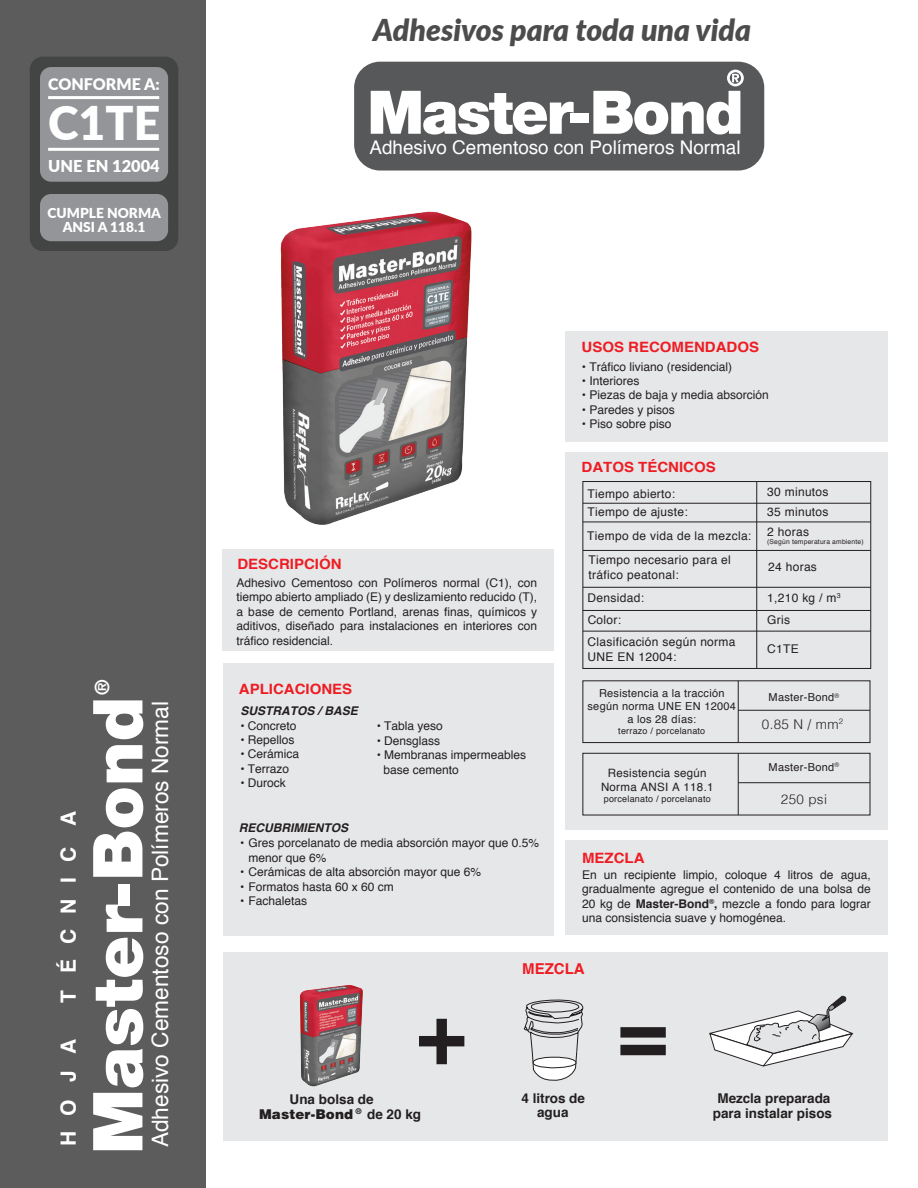
<style>
.page{position:relative;width:918px;height:1188px;background:#fff}
.page>*{position:absolute;margin:0;border:0;box-sizing:border-box;transform-origin:0 0}
.t1{font:900 69px "Helvetica Neue";color:#fff}
.t2{font:900 60.15px "Helvetica Neue";letter-spacing:-.035em;color:#fff}
.t3{font:900 46.5px "Lato";color:#fff}
.t4{font:italic 900 30.15px "Lato";color:#4c4c4c}
.t5{font:22.65px "Helvetica";color:#fff}
.t6{font:700 21px "Helvetica";letter-spacing:.73em;color:#fff}
.t7{font:900 19.5px "Helvetica";color:#fff}
.t8{font:18.9px "Helvetica";color:#fff}
.t9{font:900 16.35px "Lato";color:#fff}
.t10{font:900 16.05px "Lato";color:#fff}
.t11{font:700 15px "Helvetica";color:#ee1d23}
.t12{font:700 14.25px "Helvetica";color:#ee1d23;scale:1.06 1}
.t13{font:700 14.1px "Helvetica";color:#ee1d23;scale:1.06 1}
.t14{font:900 13.8px/14.7px "Lato";color:#fff;text-align:center}
.t15{font:700 13.5px/14.7px "Helvetica";color:#231f20;text-align:center}
.t16{font:300 13.5px "Helvetica";letter-spacing:.025em;color:#231f20}
.t17{font:12px/14.4px "Helvetica";color:#231f20;text-align:justify}
.t18{font:12px/14.4px "Helvetica";letter-spacing:.025em;color:#231f20}
.t19{font:italic 700 12px "Helvetica";color:#231f20}
.t20{font:11.55px/13.8px "Helvetica";letter-spacing:.025em;color:#231f20;text-align:center}
.t21{font:10.95px/13.2px "Helvetica";letter-spacing:.025em;color:#231f20;text-align:center}
.t22{font:9px "Helvetica";letter-spacing:.025em;color:#231f20}
.t23{font:6.75px "Helvetica";letter-spacing:.025em;color:#231f20}
.s1{font-weight:700}
.s2{font-weight:900}
</style>
<div class="page">
<img style="left:280px;top:211px;width:192px;height:314px">
<div style="left:354px;top:62px;width:410px;height:109px;background:#57585a;border-radius:26px"></div>
<svg style="left:727px;top:70px;width:17px;height:16px"></svg>
<div style="left:0;top:0;width:205px;height:1188px;background:#5c5c5c"></div>
<div style="left:566px;top:453px;width:322px;height:377px;background:#e6e7e9"></div>
<div style="left:222px;top:549px;width:332px;height:102px;background:#e6e7e9"></div>
<div style="left:566px;top:840px;width:322px;height:95px;background:#e6e7e9"></div>
<div style="left:224px;top:663px;width:330px;height:273px;background:#e6e7e9"></div>
<div style="left:223px;top:952px;width:664px;height:189px;background:#e6e7e9"></div>
<div style="left:565px;top:331px;width:323px;height:111px;background:#e6e7e9"></div>
<div style="left:582px;top:481px;width:289px;height:188px;border:1px solid #231f20"></div>
<hr style="left:756px;top:482px;width:1px;height:186px;background:#231f20">
<hr style="left:583px;top:503px;width:288px;height:1px;background:#231f20">
<hr style="left:583px;top:522px;width:288px;height:1px;background:#231f20">
<hr style="left:583px;top:550px;width:288px;height:1px;background:#231f20">
<hr style="left:583px;top:587px;width:288px;height:1px;background:#231f20">
<hr style="left:583px;top:610px;width:288px;height:1px;background:#231f20">
<hr style="left:583px;top:631px;width:288px;height:1px;background:#231f20">
<img style="left:300px;top:985px;width:63px;height:102px">
<div style="left:582px;top:680px;width:288px;height:63px;border:1px solid #231f20"></div>
<hr style="left:738px;top:681px;width:1px;height:62px;background:#231f20">
<hr style="left:738px;top:710px;width:132px;height:1px;background:#231f20">
<div style="left:582px;top:753px;width:288px;height:62px;border:1px solid #231f20"></div>
<hr style="left:738px;top:753px;width:1px;height:62px;background:#231f20">
<hr style="left:738px;top:782px;width:132px;height:1px;background:#231f20">
<svg style="left:419px;top:1019px;width:45px;height:45px"></svg>
<svg style="left:620px;top:1027px;width:46px;height:28px"></svg>
<svg style="left:709px;top:995px;width:145px;height:72px"></svg>
<svg style="left:524px;top:999px;width:60px;height:82px"></svg>
<div style="left:30px;top:57px;width:148px;height:194px;background:#434444;border-radius:13px"></div>
<div style="left:40px;top:67px;width:128px;height:115px;background:#939598;border-radius:11px"></div>
<div style="left:40px;top:194px;width:128px;height:47px;background:#939598;border-radius:11px"></div>
<hr style="left:48px;top:96px;width:111px;height:3px;background:#fff">
<hr style="left:48px;top:148px;width:111px;height:3px;background:#fff">
<h3 class="t10" style="left:48px;top:72px;width:113px">CONFORME A:</h3>
<h3 class="t3" style="left:48px;top:88px;width:114px">C1TE</h3>
<h3 class="t9" style="left:48px;top:154px;width:113px">UNE EN 12004</h3>
<p class="t14" style="left:48px;top:205px;width:115px">CUMPLE NORMA<br>ANSI A 118.1</p>
<h3 class="t6" style="left:51px;top:1003px;width:193px;rotate:-90deg">TÉCNIC A</h3>
<h3 class="t6" style="left:51px;top:1146px;width:109px;rotate:-90deg">HOJA</h3>
<h3 class="t7" style="left:89px;top:695px;width:17px;rotate:-90deg">®</h3>
<h1 class="t1" style="left:77px;top:1154px;width:459px;rotate:-90deg">Master-Bond</h1>
<h3 class="t5" style="left:143px;top:1147px;width:448px;rotate:-90deg">Adhesivo Cementoso con Polímeros Normal</h3>
<h3 class="t4" style="left:373px;top:7px;width:379px">Adhesivos para toda una vida</h3>
<h2 class="t2" style="left:367px;top:76px;width:378px">Master-Bond</h2>
<h3 class="t8" style="left:369px;top:133px;width:373px">Adhesivo Cementoso con Polímeros Normal</h3>
<p class="t12" style="left:582px;top:335px;width:169px">USOS RECOMENDADOS</p>
<p class="t17" style="left:582px;top:360px;width:152px">• Tráfico liviano (residencial)</p>
<p class="t17" style="left:582px;top:374px;width:59px">• Interiores</p>
<p class="t17" style="left:582px;top:388px;width:188px">• Piezas de baja y media absorción</p>
<p class="t17" style="left:582px;top:403px;width:94px">• Paredes y pisos</p>
<p class="t17" style="left:582px;top:417px;width:91px">• Piso sobre piso</p>
<p class="t12" style="left:237px;top:552px;width:100px">DESCRIPCIÓN</p>
<p class="t17" style="left:236px;top:576px;width:302px">Adhesivo Cementoso con Polímeros normal (C1), con tiempo abierto ampliado (E) y deslizamiento reducido (T), a base de cemento Portland, arenas finas, químicos y aditivos, diseñado para instalaciones en interiores con tráfico residencial.</p>
<p class="t12" style="left:239px;top:678px;width:108px">APLICACIONES</p>
<p class="t19" style="left:240px;top:701px;width:119px">SUSTRATOS / BASE</p>
<p class="t17" style="left:240px;top:718px;width:58px">• Concreto</p>
<p class="t17" style="left:240px;top:733px;width:56px">• Repellos</p>
<p class="t17" style="left:240px;top:747px;width:60px">• Cerámica</p>
<p class="t17" style="left:240px;top:762px;width:50px">• Terrazo</p>
<p class="t17" style="left:240px;top:776px;width:47px">• Durock</p>
<p class="t19" style="left:239px;top:818px;width:111px">RECUBRIMIENTOS</p>
<p class="t17" style="left:377px;top:719px;width:68px">• Tabla yeso</p>
<p class="t17" style="left:377px;top:734px;width:65px">• Densglass</p>
<p class="t17" style="left:383px;top:748px;width:144px;text-indent:-7px">• Membranas impermeables base cemento</p>
<p class="t17" style="left:248px;top:836px;width:292px;text-indent:-8px">• Gres porcelanato de media absorción mayor que 0.5% menor que 6%</p>
<p class="t17" style="left:240px;top:865px;width:243px">• Cerámicas de alta absorción mayor que 6%</p>
<p class="t17" style="left:240px;top:880px;width:155px">• Formatos hasta 60 x 60 cm</p>
<p class="t17" style="left:240px;top:894px;width:69px">• Fachaletas</p>
<p class="t13" style="left:582px;top:456px;width:128px">DATOS TÉCNICOS</p>
<p class="t18" style="left:588px;top:485px;width:102px;line-height:18.5px">Tiempo abierto:<br>Tiempo de ajuste:</p>
<p class="t18" style="left:587px;top:529px;width:166px">Tiempo de vida de la mezcla:</p>
<p class="t18" style="left:589px;top:553px;width:144px">Tiempo necesario para el tráfico peatonal:</p>
<p class="t18" style="left:767px;top:483px;width:63px;line-height:20.1px">30 minutos<br>35 minutos</p>
<p class="t17" style="left:767px;top:525px;width:43px">2 horas</p>
<p class="t23" style="left:767px;top:536px;width:98px">(Según temperatura ambiente)</p>
<p class="t17" style="left:768px;top:560px;width:50px">24 horas</p>
<p class="t17" style="left:767px;top:591px;width:75px">1,210 kg / m<sup>3</sup></p>
<p class="t17" style="left:767px;top:642px;width:33px">C1TE</p>
<p class="t18" style="left:588px;top:591px;width:58px">Densidad:</p>
<p class="t17" style="left:588px;top:613px;width:35px">Color:</p>
<p class="t17" style="left:767px;top:613px;width:24px">Gris</p>
<p class="t18" style="left:588px;top:635px;width:149px">Clasificación según norma<br>UNE EN 12004:</p>
<p class="t21" style="left:588px;top:687px;width:150px">Resistencia a la tracción según norma UNE EN 12004 a los 28 días:</p>
<p class="t22" style="left:618px;top:724px;width:89px">terrazo / porcelanato</p>
<p class="t20" style="left:601px;top:766px;width:114px">Resistencia según<br>Norma ANSI A 118.1</p>
<p class="t22" style="left:604px;top:791px;width:108px">porcelanato / porcelanato</p>
<p class="t16" style="left:781px;top:788px;width:48px">250 psi</p>
<p class="t21" style="left:769px;top:691px;width:72px">Master-Bond<sup>®</sup></p>
<p class="t16" style="left:762px;top:713px;width:83px">0.85 N / mm<sup>2</sup></p>
<p class="t21" style="left:769px;top:761px;width:72px">Master-Bond<sup>®</sup></p>
<p class="t12" style="left:582px;top:846px;width:60px">MEZCLA</p>
<p class="t17" style="left:582px;top:868px;width:290px">En un recipiente limpio, coloque 4 litros de agua, gradualmente agregue el contenido de una bolsa de 20 kg de <span class="s1">Master-Bond</span><sup>®</sup><span class="s1">,</span> mezcle a fondo para lograr una consistencia suave y homogénea.</p>
<p class="t11" style="left:522px;top:957px;width:64px">MEZCLA</p>
<p class="t15" style="left:522px;top:1092px;width:65px;line-height:13.4px">4 litros de agua</p>
<p class="t15" style="left:259px;top:1093px;width:164px;text-align:left;text-indent:31px">Una bolsa de<br><span class="s2">Master-Bond</span> <sup>®</sup> de 20 kg</p>
<p class="t15" style="left:713px;top:1091px;width:121px">Mezcla preparada para instalar pisos</p>
</div>
